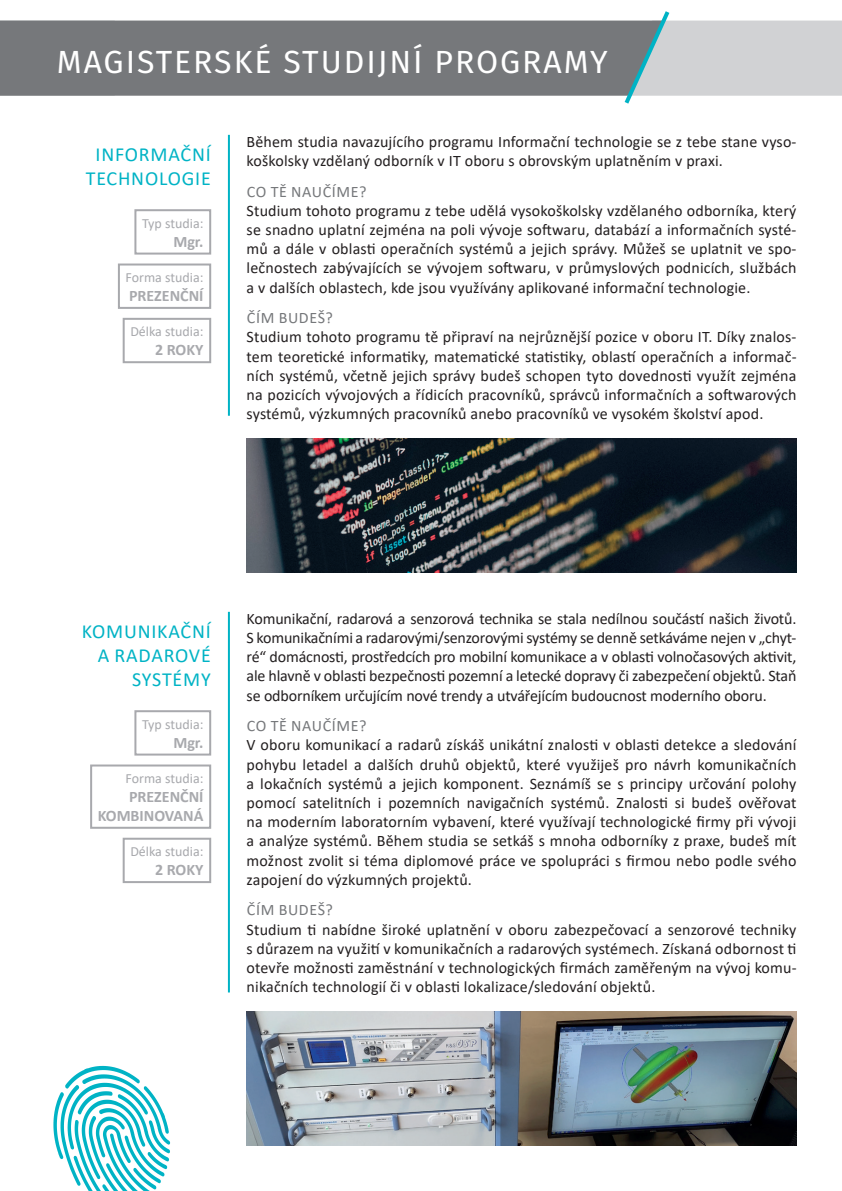
<style>
.page{position:relative;width:842px;height:1191px;background:#fff}
.page>*{position:absolute;margin:0;border:0;box-sizing:border-box;transform-origin:0 0}
.t1{font:32px "Fira Sans";letter-spacing:.06em;color:#fff}
.t2{font:20px/24px "Calibri";letter-spacing:.04em;color:#00b3c5;text-align:right}
.t3{font:16px/19.2px "Calibri";letter-spacing:.01em;color:#231f20;text-align:justify}
.t4{font:700 16px/19.2px "Calibri";color:#a8a9ad;text-align:right}
.t5{font:16px "Calibri";letter-spacing:.04em;color:#76787b}
.t6{font:14px "Calibri";color:#a8a9ad}
</style>
<div class="page">
<hr style="left:228px;top:612px;width:2px;height:380px;background:#00b3c5">
<hr style="left:228px;top:135px;width:2px;height:281px;background:#00b3c5">
<img style="left:247px;top:1011px;width:550px;height:134px">
<img style="left:247px;top:438px;width:550px;height:134px">
<div style="left:134px;top:209px;width:77px;height:45px;border:2px solid #a8a9ad"></div>
<div style="left:118px;top:263px;width:93px;height:46px;border:2px solid #a8a9ad"></div>
<div style="left:123px;top:318px;width:88px;height:45px;border:2px solid #a8a9ad"></div>
<div style="left:134px;top:710px;width:77px;height:45px;border:2px solid #a8a9ad"></div>
<div style="left:90px;top:764px;width:121px;height:64px;border:2px solid #a8a9ad"></div>
<div style="left:123px;top:837px;width:88px;height:46px;border:2px solid #a8a9ad"></div>
<div style="left:0;top:21px;width:621px;height:75px;background:#76787b"></div>
<svg style="left:621px;top:11px;width:221px;height:93px"></svg>
<svg style="left:53px;top:1065px;width:117px;height:126px"></svg>
<h1 class="t1" style="left:57px;top:38px;width:552px">MAGISTERSKÉ STUDIJNÍ PROGRAMY</h1>
<p class="t2" style="left:86px;top:142px;width:127px;text-align:center">INFORMAČNÍ<br>TECHNOLOGIE</p>
<p class="t6" style="left:142px;top:213px;width:63px">Typ studia:</p>
<p class="t4" style="left:173px;top:232px;width:32px">Mgr.</p>
<p class="t6" style="left:126px;top:267px;width:79px">Forma studia:</p>
<p class="t4" style="left:129px;top:286px;width:76px">PREZENČNÍ</p>
<p class="t6" style="left:130px;top:322px;width:75px">Délka studia:</p>
<p class="t4" style="left:155px;top:340px;width:50px">2 ROKY</p>
<p class="t3" style="left:247px;top:131px;width:551px">Během studia navazujícího programu Informační technologie se z tebe stane vyso&shy;koškolsky vzdělaný odborník v IT oboru s obrovským uplatněním v praxi.</p>
<p class="t5" style="left:247px;top:180px;width:121px">CO TĚ NAUČÍME?</p>
<p class="t3" style="left:247px;top:200px;width:551px">Studium tohoto programu z tebe udělá vysokoškolsky vzdělaného odborníka, který se snadno uplatní zejména na poli vývoje softwaru, databází a informačních systé&shy;mů a dále v oblasti operačních systémů a jejich správy. Můžeš se uplatnit ve spo&shy;lečnostech zabývajících se vývojem softwaru, v průmyslových podnicích, službách a v dalších oblastech, kde jsou využívány aplikované informační technologie.</p>
<p class="t5" style="left:247px;top:307px;width:87px">ČÍM BUDEŠ?</p>
<p class="t3" style="left:247px;top:327px;width:551px">Studium tohoto programu tě připraví na nejrůznější pozice v oboru IT. Díky znalos&shy;tem teoretické informatiky, matematické statistiky, oblastí operačních a informač&shy;ních systémů, včetně jejich správy budeš schopen tyto dovednosti využít zejména na pozicích vývojových a řídicích pracovníků, správců informačních a softwarových systémů, výzkumných pracovníků anebo pracovníků ve vysokém školství apod.</p>
<p class="t2" style="left:82px;top:619px;width:130px">KOMUNIKAČNÍ<br>A RADAROVÉ<br>SYSTÉMY</p>
<p class="t6" style="left:142px;top:714px;width:63px">Typ studia:</p>
<p class="t4" style="left:173px;top:732px;width:32px">Mgr.</p>
<p class="t6" style="left:126px;top:768px;width:79px">Forma studia:</p>
<p class="t4" style="left:98px;top:786px;width:107px">PREZENČNÍ<br>KOMBINOVANÁ</p>
<p class="t6" style="left:130px;top:841px;width:75px">Délka studia:</p>
<p class="t4" style="left:155px;top:860px;width:50px">2 ROKY</p>
<p class="t3" style="left:247px;top:608px;width:551px">Komunikační, radarová a senzorová technika se stala nedílnou součástí našich životů.<br>S komunikačními a radarovými/senzorovými systémy se denně setkáváme nejen v „chyt&shy;ré“ domácnosti, prostředcích pro mobilní komunikace a v oblasti volnočasových aktivit, ale hlavně v oblasti bezpečnosti pozemní a letecké dopravy či zabezpečení objektů. Staň se odborníkem určujícím nové trendy a utvářejícím budoucnost moderního oboru.</p>
<p class="t5" style="left:247px;top:715px;width:121px">CO TĚ NAUČÍME?</p>
<p class="t3" style="left:247px;top:735px;width:551px">V oboru komunikací a radarů získáš unikátní znalosti v oblasti detekce a sledování pohybu letadel a dalších druhů objektů, které využiješ pro návrh komunikačních a lokačních systémů a jejich komponent. Seznámíš se s principy určování polohy pomocí satelitních i pozemních navigačních systémů. Znalosti si budeš ověřovat na moderním laboratorním vybavení, které využívají technologické firmy při vývoji a analýze systémů. Během studia se setkáš s mnoha odborníky z praxe, budeš mít možnost zvolit si téma diplomové práce ve spolupráci s firmou nebo podle svého zapojení do výzkumných projektů.</p>
<p class="t5" style="left:247px;top:899px;width:87px">ČÍM BUDEŠ?</p>
<p class="t3" style="left:247px;top:919px;width:551px">Studium ti nabídne široké uplatnění v oboru zabezpečovací a senzorové techniky s důrazem na využití v komunikačních a radarových systémech. Získaná odbornost ti otevře možnosti zaměstnání v technologických firmách zaměřeným na vývoj komu&shy;nikačních technologií či v oblasti lokalizace/sledování objektů.</p>
</div>
